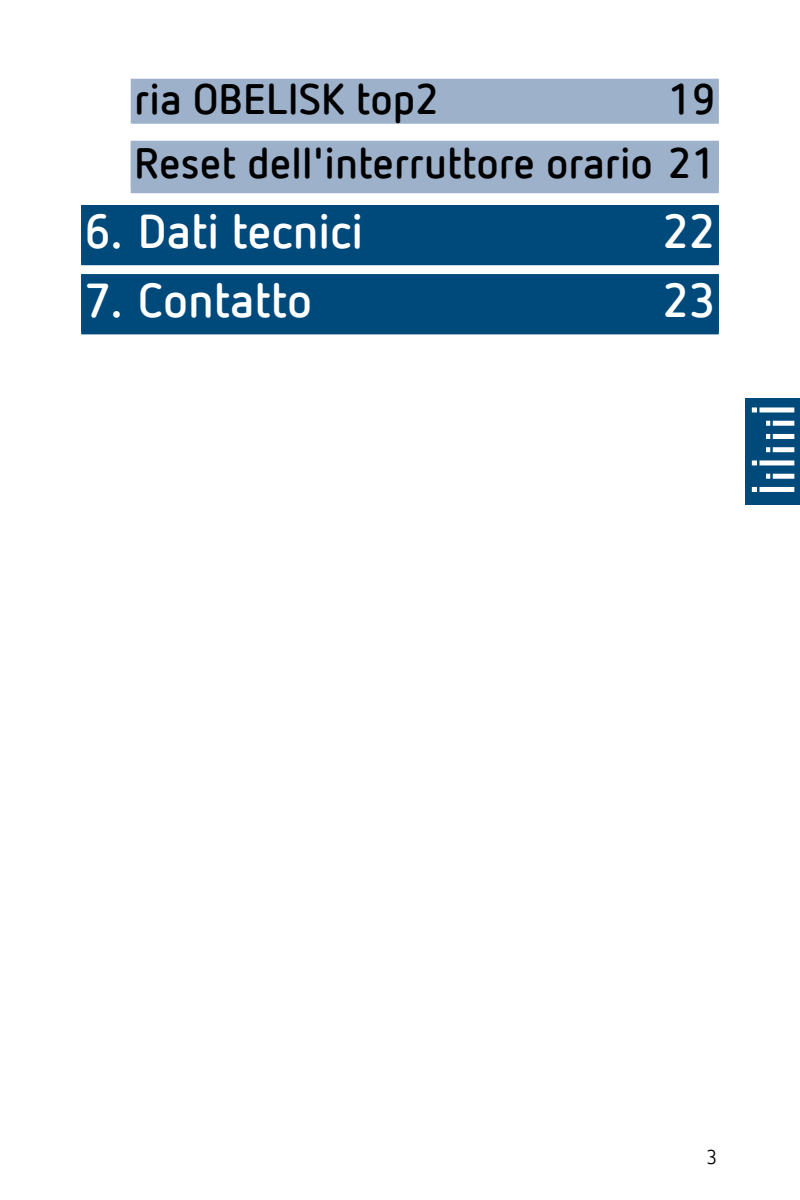
<style>
.page{position:relative;width:800px;height:1200px;background:#fff}
.page>*{position:absolute;margin:0;border:0;box-sizing:border-box;transform-origin:0 0}
.t1{font:700 47.5px "Netto Offc Pro";color:#fff}
.t2{font:700 42.5px/64.2px "Netto Offc Pro";color:#000;text-align:right}
.t3{font:20px "Netto Offc Pro";color:#000}
</style>
<div class="page">
<div style="left:745px;top:398px;width:55px;height:106px;background:#004a7b"></div>
<div style="left:752px;top:407px;width:42px;height:5px;background:#fff"></div>
<div style="left:766px;top:421px;width:28px;height:5px;background:#fff"></div>
<div style="left:766px;top:434px;width:28px;height:5px;background:#fff"></div>
<div style="left:766px;top:447px;width:28px;height:5px;background:#fff"></div>
<div style="left:766px;top:474px;width:28px;height:5px;background:#fff"></div>
<div style="left:752px;top:460px;width:42px;height:5px;background:#fff"></div>
<div style="left:752px;top:487px;width:42px;height:5px;background:#fff"></div>
<hr style="left:757px;top:406px;width:3px;height:92px;background:#004a7b">
<hr style="left:770px;top:419px;width:3px;height:36px;background:#004a7b">
<hr style="left:770px;top:470px;width:3px;height:14px;background:#004a7b">
<div style="left:131px;top:79px;width:588px;height:45px;background:#9db1cb"></div>
<div style="left:131px;top:141px;width:588px;height:52px;background:#9db1cb"></div>
<div style="left:81px;top:205px;width:638px;height:60px;background:#004a7b"></div>
<div style="left:81px;top:274px;width:638px;height:60px;background:#004a7b"></div>
<p class="t2" style="left:134px;top:65px;width:583px">19<br>Reset dell'interruttore orario 21</p>
<p class="t1" style="left:85px;top:199px;width:280px">6. Dati tecnici</p>
<p class="t1" style="left:663px;top:199px;width:54px">22</p>
<p class="t1" style="left:85px;top:268px;width:229px">7. Contatto</p>
<p class="t1" style="left:663px;top:268px;width:54px">23</p>
<p class="t2" style="left:134px;top:65px;width:306px">ria OBELISK top2</p>
<p class="t3" style="left:707px;top:1144px;width:12px">3</p>
</div>
